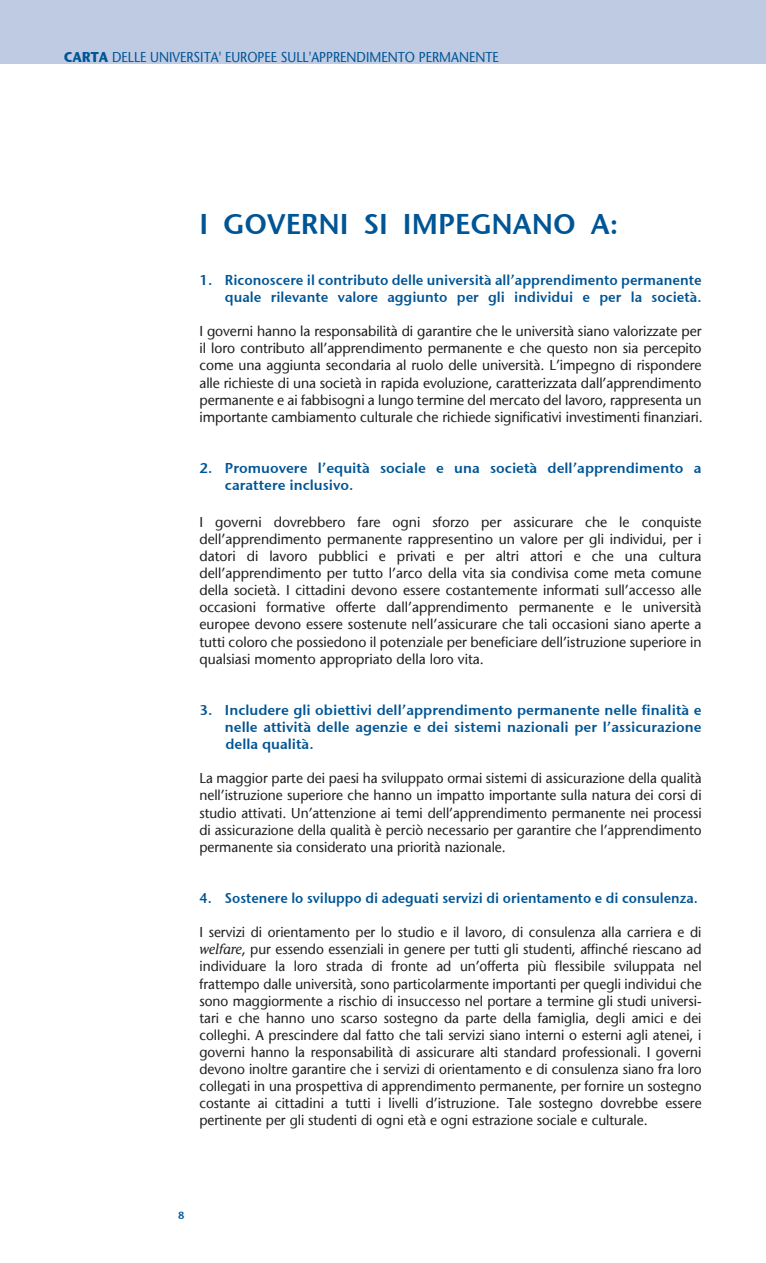
<style>
.page{position:relative;width:766px;height:1263px;background:#fff}
.page>*{position:absolute;margin:0;border:0;box-sizing:border-box;transform-origin:0 0}
.t1{font:28.5px "Stone Sans Sem ITCTT Semi";color:#005595}
.t2{font:14.25px/17.1px "Stone Sans";color:#231f20;text-align:justify;scale:.96 1}
.t3{font:14.25px/17.1px "Stone Sans";color:#231f20;text-align:justify}
.t4{font:14.25px/17.1px "Stone Sans Sem ITCTT Semi";color:#005595;text-align:right}
.t5{font:14.25px "Stone Sans Sem ITCTT Semi";color:#005595;scale:.95 1}
.t6{font:14.25px "Stone Sans";color:#005595;scale:.9 1}
.t7{font:10.5px "Stone Sans Sem ITCTT Semi";color:#005595}
.s1{font-family:"Stone Sans ITC";font-weight:700}
.s2{font-family:"Stone Informal";font-style:italic}
</style>
<div class="page">
<div style="left:0;top:0;width:765px;height:64px;background:#bfcbe3"></div>
<p class="t6" style="left:64px;top:48px;width:485px"><span class="s1">CARTA</span> DELLE UNIVERSITA' EUROPEE SULL'APPRENDIMENTO PERMANENTE</p>
<h1 class="t1" style="left:199px;top:200px;width:420px">I GOVERNI SI IMPEGNANO A:</h1>
<p class="t4" style="left:199px;top:270px;width:503px">1. Riconoscere il contributo delle università all’apprendimento permanente quale rilevante valore aggiunto per gli individui e per la società.</p>
<p class="t3" style="left:199px;top:323px;width:505px">I governi hanno la responsabilità di garantire che le università siano valorizzate per il loro contributo all’apprendimento permanente e che questo non sia percepito come una aggiunta secondaria al ruolo delle università. L’impegno di rispondere alle richieste di una società in rapida evoluzione, caratterizzata dall’apprendimento permanente e ai fabbisogni a lungo termine del mercato del lavoro, rappresenta un importante cambiamento culturale che richiede significativi investimenti finanziari.</p>
<p class="t4" style="left:225px;top:458px;width:478px;text-align:left;text-indent:-26px">2. Promuovere l’equità sociale e una società dell’apprendimento a carattere inclusivo.</p>
<p class="t3" style="left:199px;top:513px;width:503px">I governi dovrebbero fare ogni sforzo per assicurare che le conquiste dell’apprendimento permanente rappresentino un valore per gli individui, per i datori di lavoro pubblici e privati e per altri attori e che una cultura dell’apprendimento per tutto l’arco della vita sia condivisa come meta comune della società. I cittadini devono essere costantemente informati sull’accesso alle occasioni formative offerte dall’apprendimento permanente e le università europee devono essere sostenute nell’assicurare che tali occasioni siano aperte a tutti coloro che possiedono il potenziale per beneficiare dell’istruzione superiore in qualsiasi momento appropriato della loro vita.</p>
<p class="t4" style="left:225px;top:700px;width:478px;text-align:justify;text-indent:-26px">3. Includere gli obiettivi dell’apprendimento permanente nelle finalità e nelle attività delle agenzie e dei sistemi nazionali per l’assicurazione della qualità.</p>
<p class="t2" style="left:199px;top:770px;width:524px">La maggior parte dei paesi ha sviluppato ormai sistemi di assicurazione della qualità nell’istruzione superiore che hanno un impatto importante sulla natura dei corsi di studio attivati. Un’attenzione ai temi dell’apprendimento permanente nei processi di assicurazione della qualità è perciò necessario per garantire che l’apprendimento permanente sia considerato una priorità nazionale.</p>
<p class="t5" style="left:199px;top:886px;width:526px">4. Sostenere lo sviluppo di adeguati servizi di orientamento e di consulenza.</p>
<p class="t2" style="left:199px;top:924px;width:524px">I servizi di orientamento per lo studio e il lavoro, di consulenza alla carriera e di <span class="s2">welfare</span>, pur essendo essenziali in genere per tutti gli studenti, affinché riescano ad individuare la loro strada di fronte ad un’offerta più flessibile sviluppata nel frattempo dalle università, sono particolarmente importanti per quegli individui che sono maggiormente a rischio di insuccesso nel portare a termine gli studi universi&shy;tari e che hanno uno scarso sostegno da parte della famiglia, degli amici e dei colleghi. A prescindere dal fatto che tali servizi siano interni o esterni agli atenei, i governi hanno la responsabilità di assicurare alti standard professionali. I governi devono inoltre garantire che i servizi di orientamento e di consulenza siano fra loro collegati in una prospettiva di apprendimento permanente, per fornire un sostegno costante ai cittadini a tutti i livelli d’istruzione. Tale sostegno dovrebbe essere pertinente per gli studenti di ogni età e ogni estrazione sociale e culturale.</p>
<p class="t7" style="left:178px;top:1206px;width:8px">8</p>
</div>
